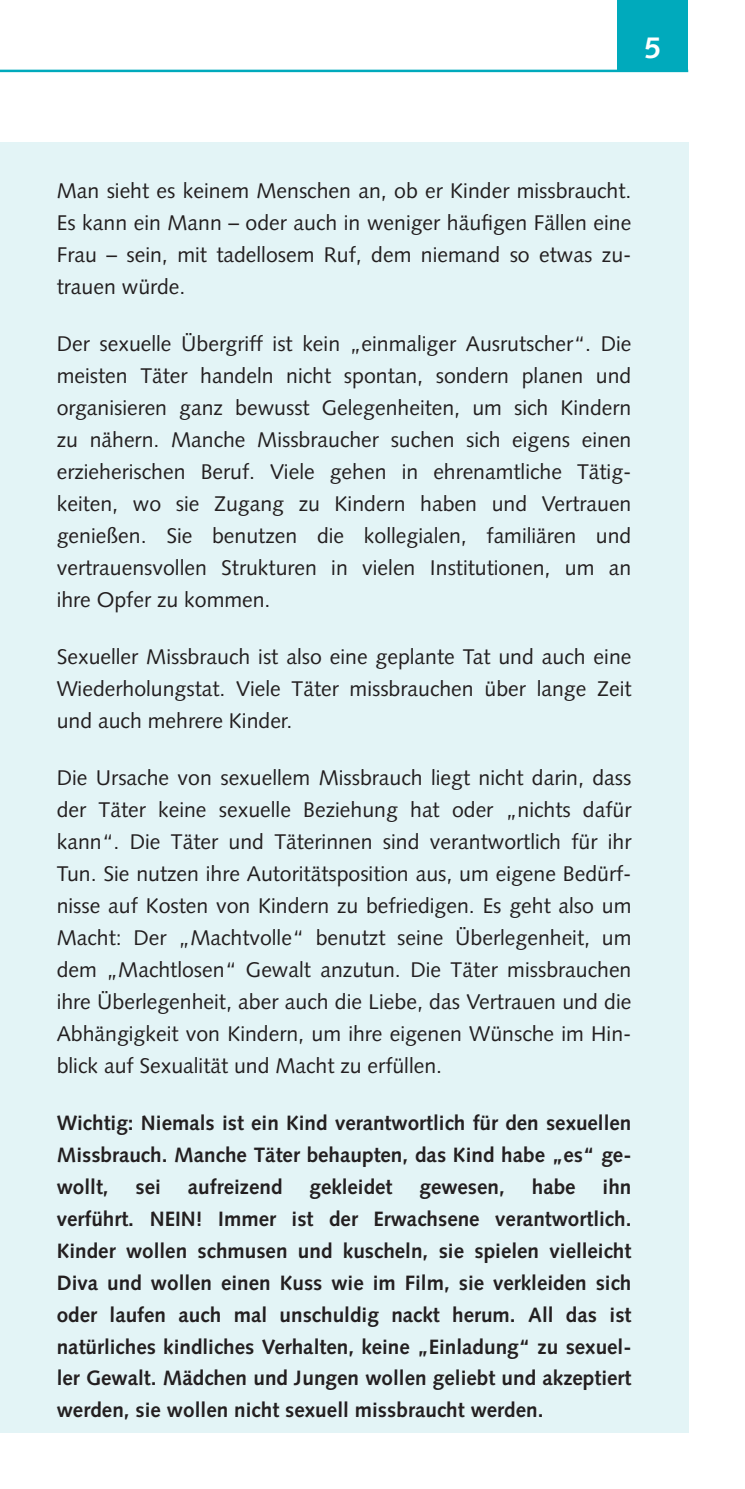
<style>
.page{position:relative;width:745px;height:1489px;background:#fff}
.page>*{position:absolute;margin:0;border:0;box-sizing:border-box;transform-origin:0 0}
.t1{font:700 30px "Syntax";color:#fff}
.t2{font:21.25px/32px "Syntax";color:#231f20;text-align:justify}
.t3{font:700 20.75px/31.8px "Syntax";color:#231f20;text-align:justify}
</style>
<div class="page">
<div style="left:617px;top:0;width:70px;height:71px;background:#00aabc"></div>
<hr style="left:0;top:70px;width:687px;height:2px;background:#00aabc">
<div style="left:0;top:142px;width:687px;height:1289px;background:#e3f4f6"></div>
<h1 class="t1" style="left:644px;top:36px;width:18px">5</h1>
<p class="t2" style="left:57px;top:176px;width:576px">Man sieht es keinem Menschen an, ob er Kinder missbraucht.<br>Es kann ein Mann – oder auch in weniger häufigen Fällen eine Frau – sein, mit tadellosem Ruf, dem niemand so etwas zu&shy;trauen würde.</p>
<p class="t2" style="left:57px;top:329px;width:576px">Der sexuelle Übergriff ist kein „einmaliger Ausrutscher“. Die meisten Täter handeln nicht spontan, sondern planen und organisieren ganz bewusst Gelegenheiten, um sich Kindern zu nähern. Manche Missbraucher suchen sich eigens einen erzieherischen Beruf. Viele gehen in ehrenamtliche Tätig&shy;keiten, wo sie Zugang zu Kindern haben und Vertrauen genießen. Sie benutzen die kollegialen, familiären und vertrauensvollen Strukturen in vielen Institutionen, um an ihre Opfer zu kommen.</p>
<p class="t2" style="left:57px;top:642px;width:576px">Sexueller Missbrauch ist also eine geplante Tat und auch eine Wiederholungstat. Viele Täter missbrauchen über lange Zeit und auch mehrere Kinder.</p>
<p class="t2" style="left:57px;top:763px;width:576px">Die Ursache von sexuellem Missbrauch liegt nicht darin, dass der Täter keine sexuelle Beziehung hat oder „nichts dafür kann“. Die Täter und Täterinnen sind verantwortlich für ihr Tun. Sie nutzen ihre Autoritätsposition aus, um eigene Bedürf&shy;nisse auf Kosten von Kindern zu befriedigen. Es geht also um Macht: Der „Machtvolle“ benutzt seine Überlegenheit, um dem „Machtlosen“ Gewalt anzutun. Die Täter missbrauchen ihre Überlegenheit, aber auch die Liebe, das Vertrauen und die Abhängigkeit von Kindern, um ihre eigenen Wünsche im Hin&shy;blick auf Sexualität und Macht zu erfüllen.</p>
<p class="t3" style="left:57px;top:1109px;width:576px">Wichtig: Niemals ist ein Kind verantwortlich für den sexuellen Missbrauch. Manche Täter behaupten, das Kind habe „es“ ge&shy;wollt,</p>
<p class="t3" style="left:135px;top:1172px;width:27px">sei</p>
<p class="t3" style="left:188px;top:1172px;width:96px">aufreizend</p>
<p class="t3" style="left:309px;top:1172px;width:85px">gekleidet</p>
<p class="t3" style="left:419px;top:1172px;width:87px">gewesen,</p>
<p class="t3" style="left:531px;top:1172px;width:45px">habe</p>
<p class="t3" style="left:57px;top:1172px;width:576px;text-indent:545px">ihn verführt. NEIN! Immer ist der Erwachsene verantwortlich.<br>Kinder wollen schmusen und kuscheln, sie spielen vielleicht Diva und wollen einen Kuss wie im Film, sie verkleiden sich oder laufen auch mal unschuldig nackt herum. All das ist natürliches kindliches Verhalten, keine „Einladung“ zu sexuel&shy;ler Gewalt. Mädchen und Jungen wollen geliebt und akzeptiert werden, sie wollen nicht sexuell missbraucht werden.</p>
</div>
